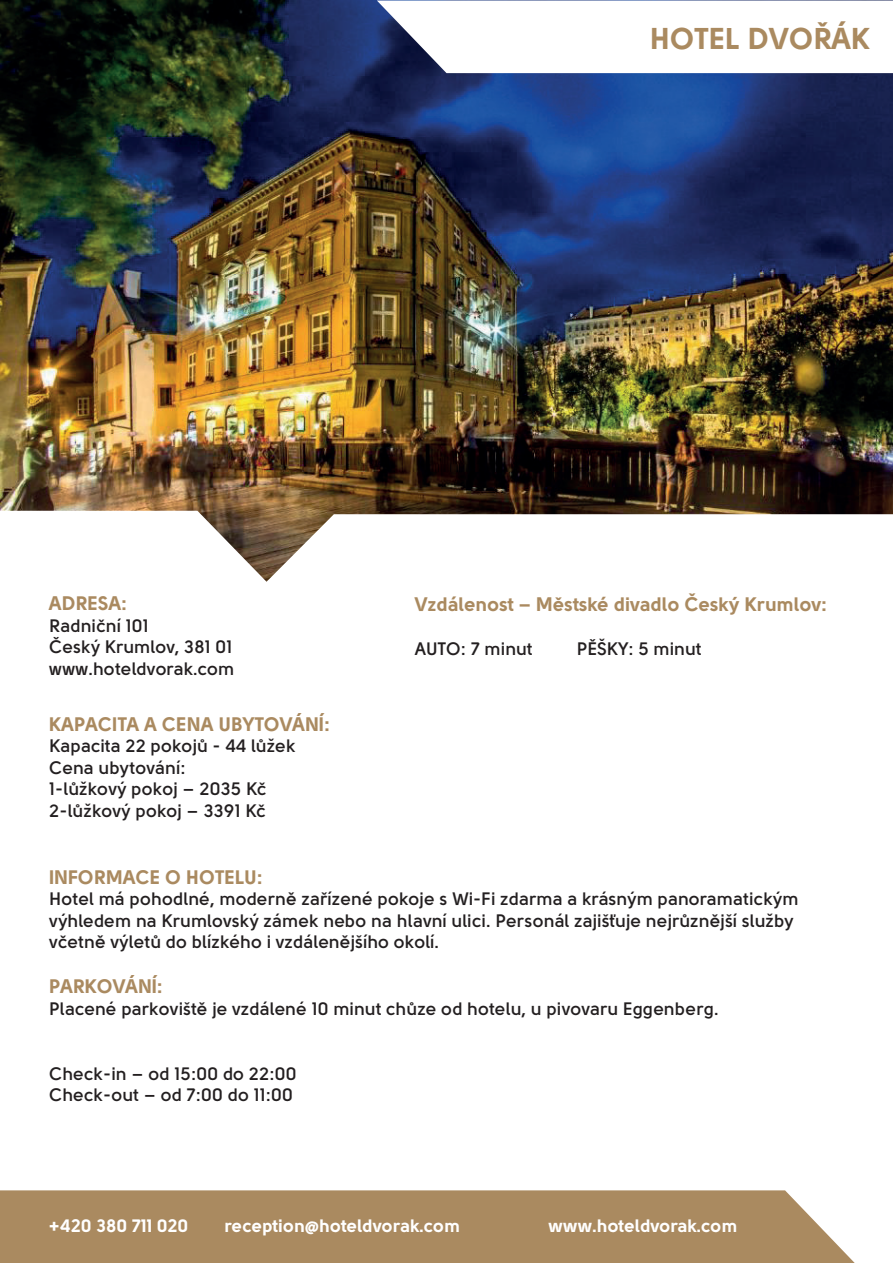
<style>
.page{position:relative;width:893px;height:1263px;background:#fff}
.page>*{position:absolute;margin:0;border:0;box-sizing:border-box;transform-origin:0 0}
.t1{font:30px "Solomon Sans Bold";color:#aa8a60}
.t2{font:19.5px "Solomon Sans Bold";color:#aa8a60}
.t3{font:700 18px/21.6px "Solomon Sans Semi";color:#231f20}
.t4{font:18px "Solomon Sans Bold";color:#fff}
</style>
<div class="page">
<img style="left:0;top:0;width:893px;height:511px">
<svg style="left:197px;top:511px;width:696px;height:71px"></svg>
<svg style="left:377px;top:1px;width:516px;height:72px"></svg>
<div style="left:0;top:1190px;width:855px;height:73px;background:#aa8a60"></div>
<h1 class="t1" style="left:650px;top:21px;width:222px">HOTEL DVOŘÁK</h1>
<p class="t2" style="left:49px;top:592px;width:79px">ADRESA:</p>
<p class="t3" style="left:49px;top:615px;width:187px">Radniční 101<br>Český Krumlov, 381 01 www.hoteldvorak.com</p>
<p class="t2" style="left:49px;top:712px;width:282px">KAPACITA A CENA UBYTOVÁNÍ:</p>
<p class="t3" style="left:49px;top:735px;width:248px">Kapacita 22 pokojů - 44 lůžek<br>Cena ubytování:<br>1-lůžkový pokoj – 2035 Kč<br>2-lůžkový pokoj – 3391 Kč</p>
<p class="t2" style="left:415px;top:593px;width:414px">Vzdálenost – Městské divadlo Český Krumlov:</p>
<p class="t3" style="left:415px;top:637px;width:120px">AUTO: 7 minut</p>
<p class="t3" style="left:577px;top:637px;width:126px">PĚŠKY: 5 minut</p>
<p class="t2" style="left:49px;top:865px;width:215px">INFORMACE O HOTELU:</p>
<p class="t3" style="left:49px;top:888px;width:751px">Hotel má pohodlné, moderně zařízené pokoje s Wi-Fi zdarma a krásným panoramatickým výhledem na Krumlovský zámek nebo na hlavní ulici. Personál zajišťuje nejrůznější služby včetně výletů do blízkého i vzdálenějšího okolí.</p>
<p class="t2" style="left:49px;top:975px;width:115px">PARKOVÁNÍ:</p>
<p class="t3" style="left:49px;top:998px;width:671px">Placené parkoviště je vzdálené 10 minut chůze od hotelu, u pivovaru Eggenberg.</p>
<p class="t3" style="left:49px;top:1063px;width:249px">Check-in – od 15:00 do 22:00<br>Check-out – od 7:00 do 11:00</p>
<p class="t4" style="left:49px;top:1215px;width:141px">+420 380 711 020</p>
<p class="t4" style="left:225px;top:1215px;width:237px">reception@hoteldvorak.com</p>
<p class="t4" style="left:549px;top:1215px;width:190px">www.hoteldvorak.com</p>
</div>
